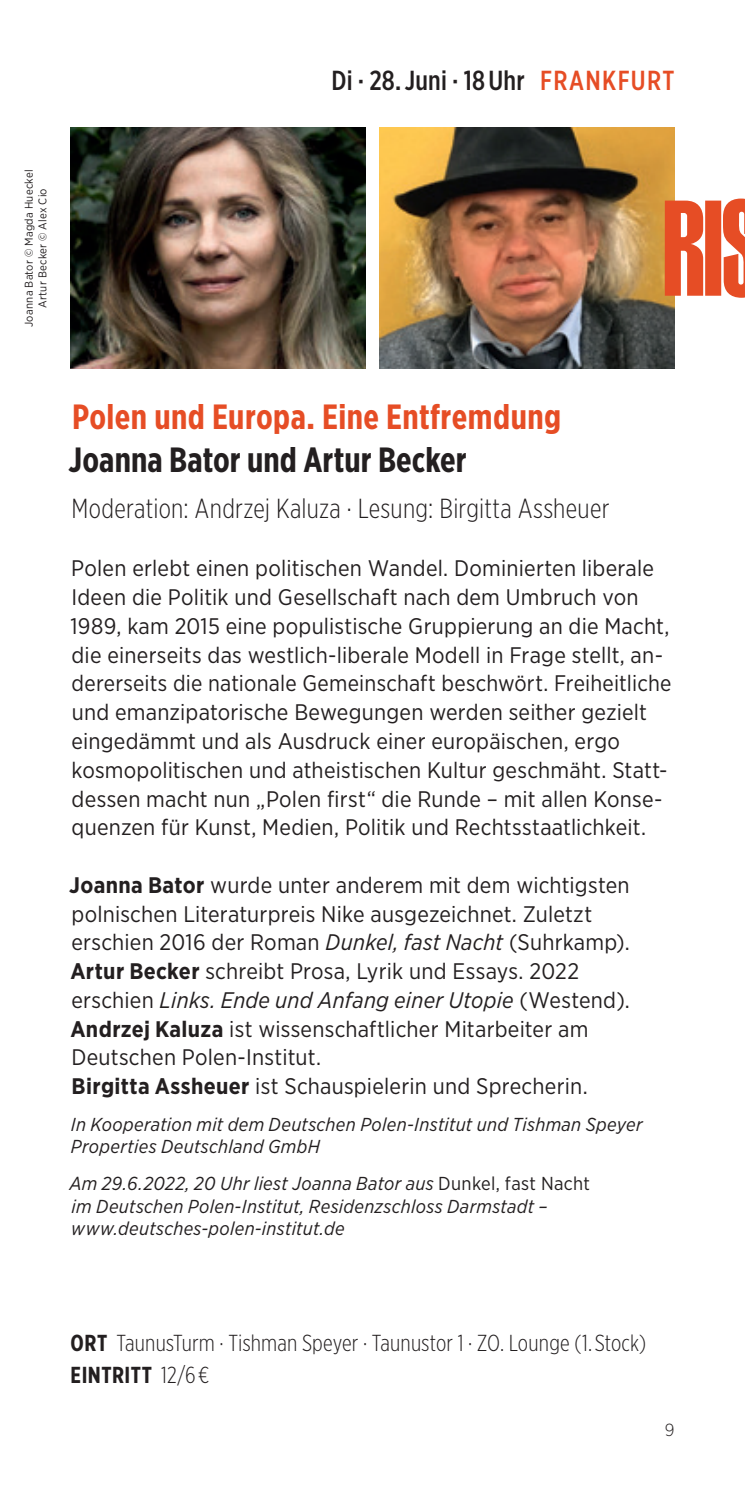
<style>
.page{position:relative;width:745px;height:1489px;background:#fff}
.page>*{position:absolute;margin:0;border:0;box-sizing:border-box;transform-origin:0 0}
.t1{font:700 35px "Gotham X Narrow";letter-spacing:.01em;color:#e64d25}
.t2{font:700 35px "Gotham X Narrow";letter-spacing:.005em;color:#231f20}
.t3{font:300 27.5px "Gotham X Narrow";letter-spacing:.01em;color:#231f20}
.t4{font:500 27.5px "Gotham X Narrow";letter-spacing:.025em;color:#231f20}
.t5{font:300 23px/31.2px "Gotham X Narrow";letter-spacing:.005em;color:#231f20}
.t6{font:22.5px/28.8px "Gotham Narrow";letter-spacing:.01em;color:#231f20}
.t7{font:italic 18.75px/22.5px "Gotham Narrow";letter-spacing:.015em;color:#231f20}
.t8{font:300 17.5px "Gotham Narrow";color:#231f20}
.t9{font:11.25px/13.5px "Gotham Narrow";letter-spacing:.025em;color:#231f20;text-align:center}
.s1{color:#e64d25}
.s2{font-weight:700}
.s3{font-style:italic}
.s4{font-style:normal}
</style>
<div class="page">
<img style="left:379px;top:128px;width:294px;height:241px">
<img style="left:71px;top:128px;width:294px;height:241px">
<svg style="left:664px;top:198px;width:80px;height:100px"></svg>
<p class="t4" style="left:331px;top:64px;width:344px">Di · 28. Juni · 18 Uhr <span class="s1">FRANKFURT</span></p>
<p class="t9" style="left:22px;top:327px;width:159px;rotate:-90deg">Joanna Bator © Magda Hueckel<br>Artur Becker © Alex Cio</p>
<h1 class="t1" style="left:72px;top:395px;width:490px">Polen und Europa. Eine Entfremdung</h1>
<h1 class="t2" style="left:69px;top:438px;width:399px">Joanna Bator und Artur Becker</h1>
<p class="t3" style="left:71px;top:492px;width:539px">Moderation: Andrzej Kaluza · Lesung: Birgitta Assheuer</p>
<p class="t6" style="left:70px;top:553px;width:602px">Polen erlebt einen politischen Wandel. Dominierten liberale Ideen die Politik und Gesellschaft nach dem Umbruch von 1989, kam 2015 eine populistische Gruppierung an die Macht, die einerseits das westlich-liberale Modell in Frage stellt, an&shy;dererseits die nationale Gemeinschaft beschwört. Freiheitliche und emanzipatorische Bewegungen werden seither gezielt eingedämmt und als Ausdruck einer europäischen, ergo kosmopolitischen und atheistischen Kultur geschmäht. Statt&shy;dessen macht nun „Polen first“ die Runde – mit allen Konse&shy;quenzen für Kunst, Medien, Politik und Rechtsstaatlichkeit.</p>
<p class="t6" style="left:69px;top:870px;width:562px"><span class="s2">Joanna Bator</span> wurde unter anderem mit dem wichtigsten polnischen Literaturpreis Nike ausgezeichnet. Zuletzt erschien 2016 der Roman <span class="s3">Dunkel, fast Nacht</span> (Suhrkamp).<br><span class="s2">Artur Becker</span> schreibt Prosa, Lyrik und Essays. 2022 erschien <span class="s3">Links. Ende und Anfang einer Utopie</span> (Westend).<br><span class="s2">Andrzej Kaluza</span> ist wissenschaftlicher Mitarbeiter am Deutschen Polen-Institut.<br><span class="s2">Birgitta Assheuer</span> ist Schauspielerin und Sprecherin.</p>
<p class="t7" style="left:71px;top:1112px;width:573px">In Kooperation mit dem Deutschen Polen-Institut und Tishman Speyer<br>Properties Deutschland GmbH</p>
<p class="t7" style="left:69px;top:1171px;width:521px">Am 29.6.2022, 20 Uhr liest Joanna Bator aus <span class="s4">Dunkel, fast Nacht </span>im Deutschen Polen-Institut, Residenzschloss Darmstadt – www.deutsches-polen-institut.de</p>
<p class="t5" style="left:71px;top:1327px;width:576px"><span class="s2">ORT</span> TaunusTurm · Tishman Speyer · Taunustor 1 · ZO. Lounge (1. Stock)<br><span class="s2">EINTRITT</span> 12/6 €</p>
<p class="t8" style="left:664px;top:1418px;width:11px">9</p>
</div>
